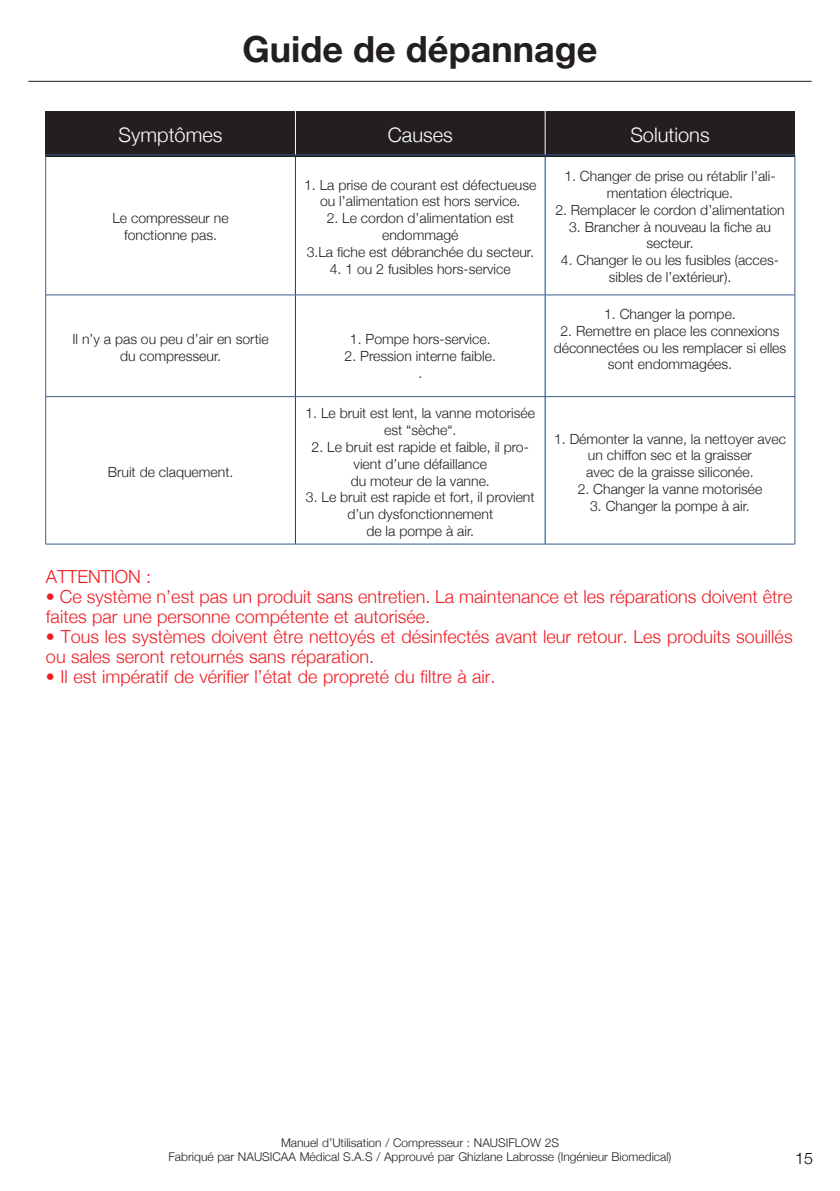
<style>
.page{position:relative;width:840px;height:1191px;background:#fff}
.page>*{position:absolute;margin:0;border:0;box-sizing:border-box;transform-origin:0 0}
.t1{font:700 36px "Helvetica Neue";color:#231f20}
.t2{font:300 20px "Helvetica Neue";color:#fff}
.Normal_e{font:300 18px/20px "Helvetica Neue";color:#ee1d23}
.t3{font:300 16px "Helvetica Neue";color:#000001}
.t4{font:300 14px/16.8px "Helvetica Neue";color:#231f20;text-align:center}
.Normal_e-2{font:300 12px "Helvetica Neue";color:#231f20}
</style>
<div class="page">
<div style="left:45px;top:111px;width:749px;height:46px;background:#231f20"></div>
<hr style="left:295px;top:109px;width:1px;height:46px;background:#fff">
<hr style="left:544px;top:109px;width:1px;height:46px;background:#fff">
<hr style="left:295px;top:155px;width:1px;height:140px;background:#053f81">
<hr style="left:544px;top:155px;width:1px;height:140px;background:#053f81">
<hr style="left:295px;top:295px;width:1px;height:101px;background:#053f81">
<hr style="left:544px;top:295px;width:1px;height:101px;background:#053f81">
<hr style="left:295px;top:397px;width:1px;height:147px;background:#053f81">
<hr style="left:544px;top:397px;width:1px;height:147px;background:#053f81">
<hr style="left:45px;top:154px;width:250px;height:1px;background:#375d88">
<hr style="left:45px;top:155px;width:1px;height:140px;background:#375d88">
<hr style="left:295px;top:154px;width:250px;height:1px;background:#375d88">
<hr style="left:545px;top:154px;width:249px;height:1px;background:#375d88">
<hr style="left:794px;top:155px;width:1px;height:140px;background:#375d88">
<hr style="left:45px;top:294px;width:250px;height:1px;background:#375d88">
<hr style="left:45px;top:295px;width:1px;height:101px;background:#375d88">
<hr style="left:295px;top:294px;width:250px;height:1px;background:#375d88">
<hr style="left:545px;top:294px;width:249px;height:1px;background:#375d88">
<hr style="left:794px;top:295px;width:1px;height:101px;background:#375d88">
<hr style="left:45px;top:396px;width:250px;height:1px;background:#375d88">
<hr style="left:45px;top:397px;width:1px;height:147px;background:#375d88">
<hr style="left:295px;top:396px;width:250px;height:1px;background:#375d88">
<hr style="left:545px;top:396px;width:249px;height:1px;background:#375d88">
<hr style="left:794px;top:397px;width:1px;height:147px;background:#375d88">
<hr style="left:45px;top:544px;width:250px;height:1px;background:#375d88">
<hr style="left:295px;top:544px;width:250px;height:1px;background:#375d88">
<hr style="left:545px;top:544px;width:249px;height:1px;background:#375d88">
<hr style="left:28px;top:81px;width:783px;height:1px;background:#231f20">
<p class="t1" style="left:242px;top:27px;width:356px">Guide de dépannage</p>
<p class="t2" style="left:119px;top:119px;width:105px">Symptômes</p>
<p class="t2" style="left:387px;top:119px;width:66px">Causes</p>
<p class="t2" style="left:630px;top:119px;width:81px">Solutions</p>
<p class="t4" style="left:112px;top:209px;width:118px">Le compresseur ne</p>
<p class="t4" style="left:124px;top:226px;width:94px">fonctionne pas.</p>
<p class="t4" style="left:72px;top:330px;width:198px">Il n’y a pas ou peu d’air en sortie</p>
<p class="t4" style="left:120px;top:346px;width:102px">du compresseur.</p>
<p class="t4" style="left:108px;top:463px;width:127px">Bruit de claquement.</p>
<p class="t4" style="left:304px;top:175px;width:234px">1. La prise de courant est défectueuse ou l’alimentation est hors service.</p>
<p class="t4" style="left:326px;top:209px;width:188px">2. Le cordon d’alimentation est endommagé</p>
<p class="t4" style="left:306px;top:242px;width:228px">3.La fiche est débranchée du secteur.</p>
<p class="t4" style="left:329px;top:259px;width:182px">4. 1 ou 2 fusibles hors-service</p>
<p class="t4" style="left:350px;top:330px;width:142px">1. Pompe hors-service.</p>
<p class="t4" style="left:344px;top:346px;width:153px">2. Pression interne faible.</p>
<p class="t4" style="left:418px;top:363px;width:5px">.</p>
<p class="t4" style="left:305px;top:404px;width:231px">1. Le bruit est lent, la vanne motorisée est “sèche“.</p>
<p class="t4" style="left:311px;top:437px;width:219px">2. Le bruit est rapide et faible, il pro&shy;vient d’une défaillance</p>
<p class="t4" style="left:350px;top:471px;width:141px">du moteur de la vanne.</p>
<p class="t4" style="left:306px;top:488px;width:230px">3. Le bruit est rapide et fort, il provient d’un dysfonctionnement</p>
<p class="t4" style="left:366px;top:521px;width:109px">de la pompe à air.</p>
<p class="t4" style="left:564px;top:167px;width:213px">1. Changer de prise ou rétablir l’ali&shy;mentation électrique.</p>
<p class="t4" style="left:555px;top:200px;width:231px">2. Remplacer le cordon d’alimentation</p>
<p class="t4" style="left:569px;top:217px;width:203px">3. Brancher à nouveau la fiche au secteur.</p>
<p class="t4" style="left:560px;top:251px;width:219px">4. Changer le ou les fusibles (acces&shy;sibles de l’extérieur).</p>
<p class="t4" style="left:604px;top:304px;width:133px">1. Changer la pompe.</p>
<p class="t4" style="left:553px;top:321px;width:234px">2. Remettre en place les connexions déconnectées ou les remplacer si elles sont endommagées.</p>
<p class="t4" style="left:553px;top:429px;width:233px">1. Démonter la vanne, la nettoyer avec un chiffon sec et la graisser</p>
<p class="t4" style="left:586px;top:463px;width:169px">avec de la graisse siliconée.</p>
<p class="t4" style="left:577px;top:479px;width:186px">2. Changer la vanne motorisée</p>
<p class="t4" style="left:590px;top:496px;width:161px">3. Changer la pompe à air.</p>
<p class="Normal_e" style="left:46px;top:565px;width:107px">ATTENTION :</p>
<p class="Normal_e" style="left:46px;top:585px;width:747px">• Ce système n’est pas un produit sans entretien. La maintenance et les réparations doivent être faites par une personne compétente et autorisée.</p>
<p class="Normal_e" style="left:46px;top:625px;width:747px">• Tous les systèmes doivent être nettoyés et désinfectés avant leur retour. Les produits souillés ou sales seront retournés sans réparation.</p>
<p class="Normal_e" style="left:46px;top:665px;width:451px">• Il est impératif de vérifier l’état de propreté du filtre à air.</p>
<p class="Normal_e-2" style="left:281px;top:1132px;width:279px">Manuel d’Utilisation / Compresseur : NAUSIFLOW 2S</p>
<p class="Normal_e-2" style="left:168px;top:1147px;width:504px">Fabriqué par NAUSICAA Médical S.A.S / Approuvé par Ghizlane Labrosse (Ingénieur Biomedical)</p>
<p class="t3" style="left:794px;top:1145px;width:19px">15</p>
</div>
